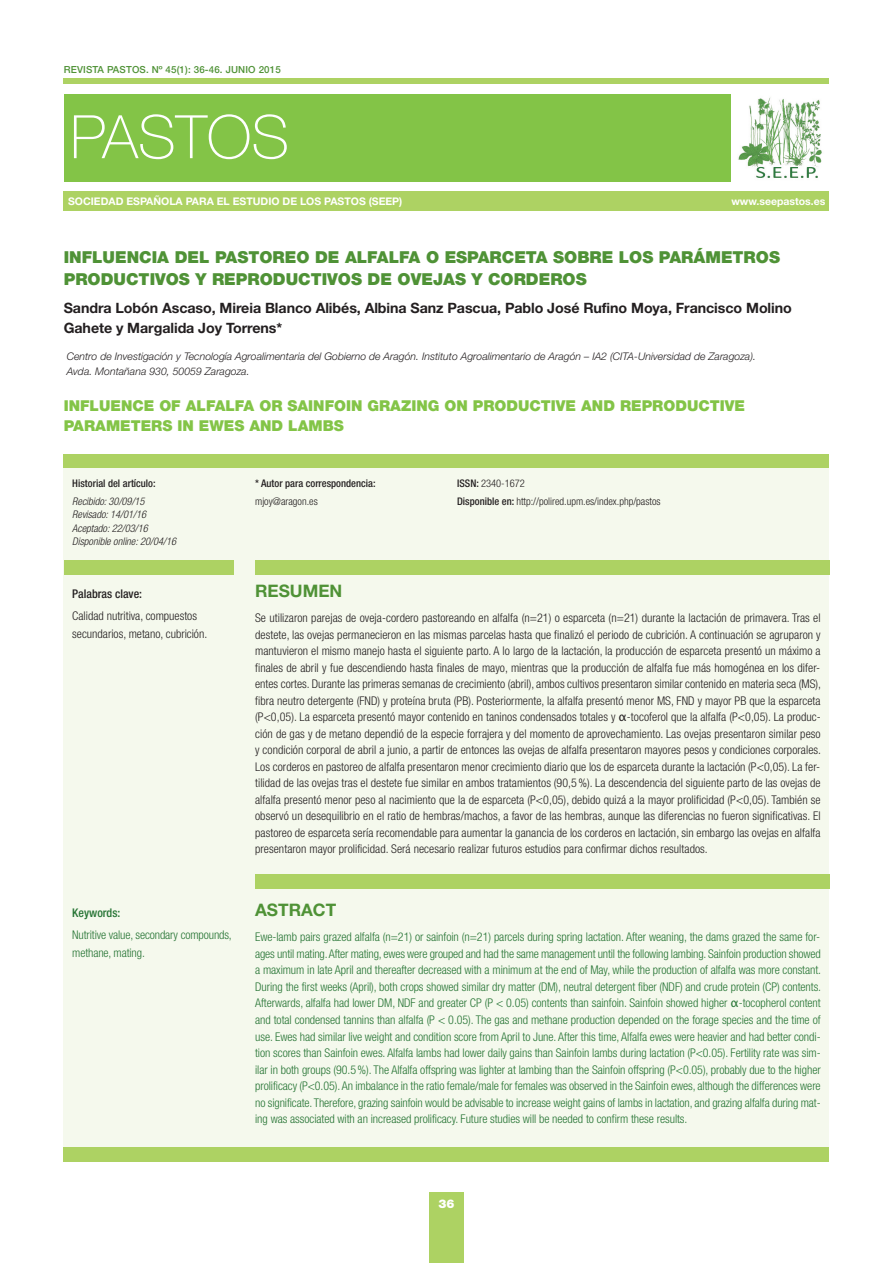
<style>
.page{position:relative;width:893px;height:1263px;background:#fff}
.page>*{position:absolute;margin:0;border:0;box-sizing:border-box;transform-origin:0 0}
.t1{font:100 60px "Helvetica Neue LT Std";color:#fff}
.t2{font:700 17.25px "Helvetica Neue LT Std";color:#4f9236}
.t3{font:900 16.5px/22.5px "Helvetica Neue LT Std";color:#4f9236}
.t4{font:900 15px/19.5px "Helvetica Neue LT Std";color:#83c447}
.t5{font:700 14.25px/19.5px "Helvetica Neue LT Std";letter-spacing:-.005em;color:#231f20}
.t6{font:300 condensed 12px/16.5px "Helvetica Neue LT Std";color:#231f20}
.t7{font:300 condensed 12px/16.5px "Helvetica Neue LT Std";letter-spacing:-.005em;color:#267434}
.t8{font:500 condensed 12px "Helvetica Neue LT Std";color:#231f20}
.t9{font:500 condensed 12px "Helvetica Neue LT Std";color:#267434}
.t10{font:900 12px "Helvetica Neue LT Std";color:#fff}
.t11{font:italic 300 10.5px/15px "Helvetica Neue LT Std";color:#231f20}
.t12{font:300 condensed 10.5px/17.7px "Helvetica Neue LT Std";color:#231f20}
.t13{font:italic 300 condensed 10.5px/13.5px "Helvetica Neue LT Std";color:#231f20}
.t14{font:700 10.5px "Helvetica Neue LT Std";color:#fff}
.t15{font:500 condensed 10.5px "Helvetica Neue LT Std";color:#231f20}
.t16{font:500 9.75px "Helvetica Neue LT Std";letter-spacing:.015em;color:#4f9236}
.s1{font-weight:500}
.s2{font-family:"Lucida Grande";font-weight:400;font-stretch:normal}
</style>
<div class="page">
<div style="left:429px;top:1193px;width:34px;height:70px;background:#add263"></div>
<div style="left:64px;top:79px;width:765px;height:5px;background:#add263"></div>
<div style="left:64px;top:191px;width:765px;height:20px;background:#add263"></div>
<img style="left:738px;top:97px;width:84px;height:81px">
<div style="left:64px;top:462px;width:765px;height:692px;background:#f5f9ed"></div>
<div style="left:64px;top:454px;width:765px;height:13px;background:#add263"></div>
<div style="left:64px;top:560px;width:170px;height:15px;background:#add263"></div>
<div style="left:255px;top:560px;width:574px;height:15px;background:#add263"></div>
<div style="left:255px;top:874px;width:574px;height:15px;background:#add263"></div>
<div style="left:64px;top:94px;width:666px;height:88px;background:#83c447"></div>
<div style="left:64px;top:1147px;width:765px;height:15px;background:#add263"></div>
<p class="t16" style="left:64px;top:66px;width:219px">REVISTA PASTOS. Nº 45(1): 36-46. JUNIO 2015</p>
<h1 class="t1" style="left:70px;top:115px;width:220px">PASTOS</h1>
<p class="t14" style="left:68px;top:197px;width:336px">SOCIEDAD ESPAÑOLA PARA EL ESTUDIO DE LOS PASTOS (SEEP)</p>
<p class="t14" style="left:731px;top:197px;width:96px">www.seepastos.es</p>
<h3 class="t3" style="left:64px;top:247px;width:718px">INFLUENCIA DEL PASTOREO DE ALFALFA O ESPARCETA SOBRE LOS PARÁMETROS<br>PRODUCTIVOS Y REPRODUCTIVOS DE OVEJAS Y CORDEROS</h3>
<p class="t5" style="left:64px;top:300px;width:730px">Sandra Lobón Ascaso, Mireia Blanco Alibés, Albina Sanz Pascua, Pablo José Rufino Moya, Francisco Molino<br>Gahete y Margalida Joy Torrens*</p>
<p class="t11" style="left:67px;top:350px;width:691px">Centro de Investigación y Tecnología Agroalimentaria del Gobierno de Aragón. Instituto Agroalimentario de Aragón – IA2 (CITA-Universidad de Zaragoza).<br>Avda. Montañana 930, 50059 Zaragoza.</p>
<p class="t4" style="left:64px;top:397px;width:683px">INFLUENCE OF ALFALFA OR SAINFOIN GRAZING ON PRODUCTIVE AND REPRODUCTIVE<br>PARAMETERS IN EWES AND LAMBS</p>
<p class="t15" style="left:72px;top:479px;width:85px">Historial del artículo:</p>
<p class="t13" style="left:72px;top:495px;width:105px">Recibido: 30/09/15<br>Revisado: 14/01/16<br>Aceptado: 22/03/16<br>Disponible online: 20/04/16</p>
<p class="t15" style="left:255px;top:479px;width:122px">* Autor para correspondencia:</p>
<p class="t12" style="left:255px;top:493px;width:64px">mjoy@aragon.es</p>
<p class="t12" style="left:457px;top:475px;width:205px"><span class="s1">ISSN:</span> 2340-1672<br><span class="s1">Disponible en:</span> http://polired.upm.es/index.php/pastos</p>
<p class="t8" style="left:72px;top:589px;width:71px">Palabras clave:</p>
<p class="t6" style="left:72px;top:608px;width:136px;line-height:18px">Calidad nutritiva, compuestos secundarios, metano, cubrición.</p>
<h2 class="t2" style="left:255px;top:585px;width:89px">RESUMEN</h2>
<p class="t6" style="left:255px;top:611px;width:567px;text-align:justify">Se utilizaron parejas de oveja-cordero pastoreando en alfalfa (n=21) o esparceta (n=21) durante la lactación de primavera. Tras el destete, las ovejas permanecieron en las mismas parcelas hasta que finalizó el periodo de cubrición. A continuación se agruparon y mantuvieron el mismo manejo hasta el siguiente parto. A lo largo de la lactación, la producción de esparceta presentó un máximo a finales de abril y fue descendiendo hasta finales de mayo, mientras que la producción de alfalfa fue más homogénea en los difer&shy;entes cortes. Durante las primeras semanas de crecimiento (abril), ambos cultivos presentaron similar contenido en materia seca (MS), fibra neutro detergente (FND) y proteína bruta (PB). Posteriormente, la alfalfa presentó menor MS, FND y mayor PB que la esparceta (P&lt;0,05). La esparceta presentó mayor contenido en taninos condensados totales y <span class="s2">α</span>-tocoferol que la alfalfa (P&lt;0,05). La produc&shy;ción de gas y de metano dependió de la especie forrajera y del momento de aprovechamiento. Las ovejas presentaron similar peso y condición corporal de abril a junio, a partir de entonces las ovejas de alfalfa presentaron mayores pesos y condiciones corporales.<br>Los corderos en pastoreo de alfalfa presentaron menor crecimiento diario que los de esparceta durante la lactación (P&lt;0,05). La fer&shy;tilidad de las ovejas tras el destete fue similar en ambos tratamientos (90,5%). La descendencia del siguiente parto de las ovejas de alfalfa presentó menor peso al nacimiento que la de esparceta (P&lt;0,05), debido quizá a la mayor prolificidad (P&lt;0,05). También se observó un desequilibrio en el ratio de hembras/machos, a favor de las hembras, aunque las diferencias no fueron significativas. El pastoreo de esparceta sería recomendable para aumentar la ganancia de los corderos en lactación, sin embargo las ovejas en alfalfa presentaron mayor prolificidad. Será necesario realizar futuros estudios para confirmar dichos resultados.</p>
<p class="t9" style="left:72px;top:908px;width:50px">Keywords:</p>
<p class="t7" style="left:72px;top:927px;width:161px;line-height:18px">Nutritive value, secondary compounds, methane, mating.</p>
<h2 class="t2" style="left:255px;top:904px;width:83px">ASTRACT</h2>
<p class="t7" style="left:255px;top:930px;width:567px;text-align:justify">Ewe-lamb pairs grazed alfalfa (n=21) or sainfoin (n=21) parcels during spring lactation. After weaning, the dams grazed the same for&shy;ages until mating.After mating, ewes were grouped and had the same management until the following lambing. Sainfoin production showed a maximum in late April and thereafter decreased with a minimum at the end of May, while the production of alfalfa was more constant.<br>During the first weeks (April), both crops showed similar dry matter (DM), neutral detergent fiber (NDF) and crude protein (CP) contents.<br>Afterwards, alfalfa had lower DM, NDF and greater CP (P &lt; 0.05) contents than sainfoin. Sainfoin showed higher <span class="s2">α</span>-tocopherol content and total condensed tannins than alfalfa (P &lt; 0.05). The gas and methane production depended on the forage species and the time of use. Ewes had similar live weight and condition score from April to June. After this time, Alfalfa ewes were heavier and had better condi&shy;tion scores than Sainfoin ewes. Alfalfa lambs had lower daily gains than Sainfoin lambs during lactation (P&lt;0.05). Fertility rate was sim&shy;ilar in both groups (90.5%). The Alfalfa offspring was lighter at lambing than the Sainfoin offspring (P&lt;0.05), probably due to the higher prolificacy (P&lt;0.05).An imbalance in the ratio female/male for females was observed in the Sainfoin ewes, although the differences were no significate. Therefore, grazing sainfoin would be advisable to increase weight gains of lambs in lactation, and grazing alfalfa during mat&shy;ing was associated with an increased prolificacy. Future studies will be needed to confirm these results.</p>
<p class="t10" style="left:438px;top:1200px;width:18px">36</p>
</div>
